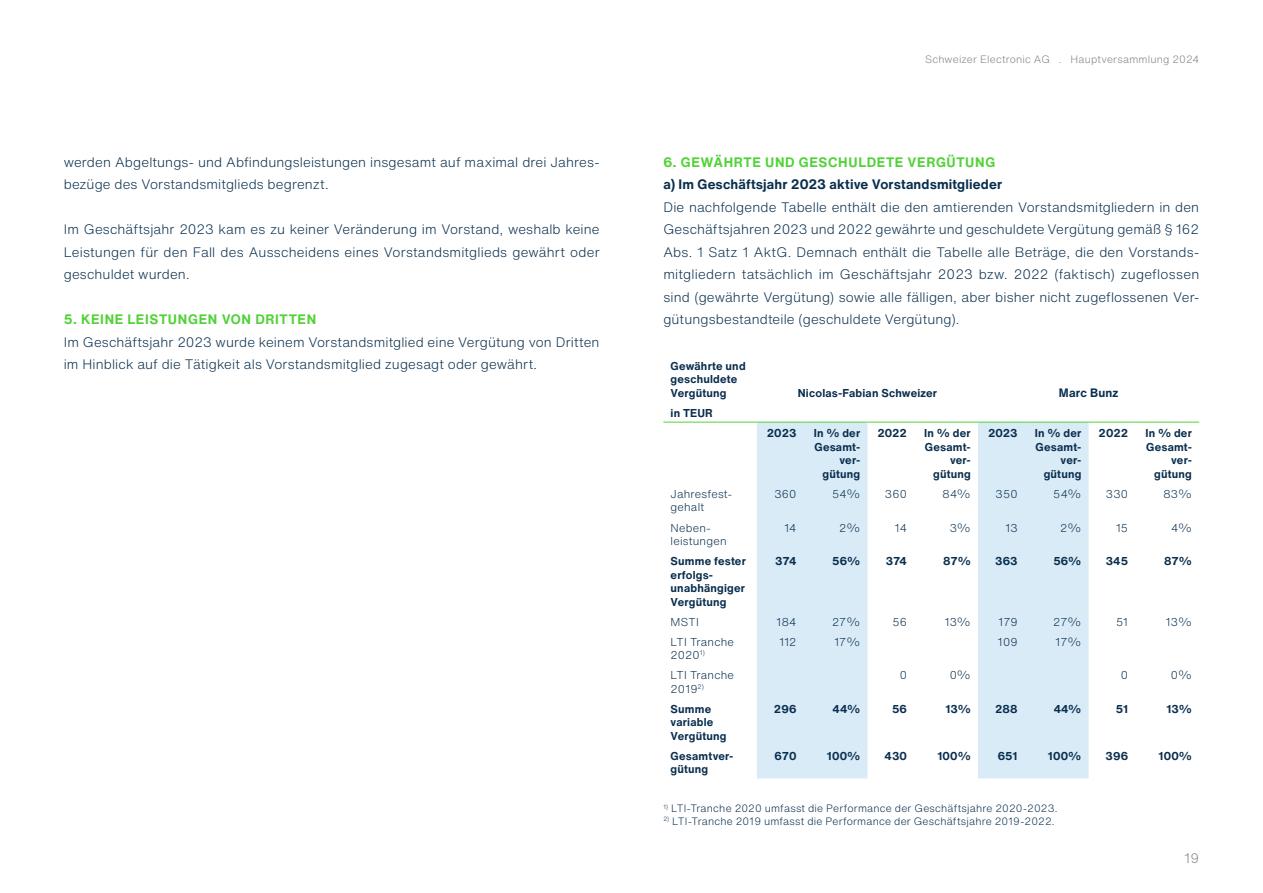
<style>
.page{position:relative;width:1263px;height:893px;background:#fff}
.page>*{position:absolute;margin:0;border:0;box-sizing:border-box;transform-origin:0 0}
.Fließtext{font:300 13.5px/22.5px "Helvetica Now Text";letter-spacing:.01em;color:#092e4d}
.Überschrift_2{font:700 13.5px "Helvetica Now Text";letter-spacing:.05em;color:#51d237}
.Überschrift_3{font:700 13.5px "Helvetica Now Text";letter-spacing:.01em;color:#092e4d}
.t1{font:300 13.5px "Helvetica Now Text";color:#808285}
.Zelle_rechtsbündig{font:700 12px "Helvetica Now Text";letter-spacing:.015em;color:#092e4d}
.Zelle_rechtsbündig-2{font:700 11.25px/13.5px "Helvetica Now Text";letter-spacing:.015em;color:#092e4d;text-align:right}
.Zelle_linksbündig{font:700 11.25px/13.5px "Helvetica Now Text";letter-spacing:.015em;color:#092e4d}
.Zelle_rechtsbündig-3{font:300 11.25px "Helvetica Now Text";letter-spacing:.01em;color:#092e4d}
.Zelle_linksbündig-2{font:300 11.25px/13.5px "Helvetica Now Text";letter-spacing:.015em;color:#092e4d}
.Fußnote{font:300 10.5px "Helvetica Now Text";letter-spacing:.02em;color:#092e4d}
.t2{font:300 10.5px "Helvetica Now Text";letter-spacing:.015em;color:#808285}
</style>
<div class="page">
<svg style="left:757px;top:423px;width:332px;height:355px;fill:#d9ebf7"></svg>
<hr style="left:663px;top:422px;width:94px;height:1px;background:#51d237">
<hr style="left:757px;top:422px;width:47px;height:1px;background:#51d237">
<hr style="left:804px;top:422px;width:63px;height:1px;background:#51d237">
<hr style="left:867px;top:422px;width:47px;height:1px;background:#51d237">
<hr style="left:914px;top:422px;width:64px;height:1px;background:#51d237">
<hr style="left:978px;top:422px;width:47px;height:1px;background:#51d237">
<hr style="left:1025px;top:422px;width:64px;height:1px;background:#51d237">
<hr style="left:1089px;top:422px;width:46px;height:1px;background:#51d237">
<hr style="left:1135px;top:422px;width:64px;height:1px;background:#51d237">
<p class="Fließtext" style="left:64px;top:150px;width:537px">werden Abgeltungs- und Abfindungsleistungen insgesamt auf maximal drei Jahres&shy;bezüge des Vorstandsmitglieds begrenzt.</p>
<p class="Fließtext" style="left:64px;top:217px;width:537px;text-align:justify">Im Geschäftsjahr 2023 kam es zu keiner Veränderung im Vorstand, weshalb keine Leistungen für den Fall des Ausscheidens eines Vorstandsmitglieds gewährt oder geschuldet wurden.</p>
<p class="Überschrift_2" style="left:64px;top:309px;width:254px">5. KEINE LEISTUNGEN VON DRITTEN</p>
<p class="Fließtext" style="left:64px;top:330px;width:537px">Im Geschäftsjahr 2023 wurde keinem Vorstandsmitglied eine Vergütung von Dritten im Hinblick auf die Tätigkeit als Vorstandsmitglied zugesagt oder gewährt.</p>
<p class="t2" style="left:925px;top:51px;width:276px">Schweizer Electronic AG . Hauptversammlung 2024</p>
<p class="Überschrift_2" style="left:663px;top:152px;width:333px">6. GEWÄHRTE UND GESCHULDETE VERGÜTUNG</p>
<p class="Überschrift_3" style="left:663px;top:174px;width:340px">a) Im Geschäftsjahr 2023 aktive Vorstandsmitglieder</p>
<p class="Fließtext" style="left:663px;top:195px;width:537px;text-align:justify">Die nachfolgende Tabelle enthält die den amtierenden Vorstandsmitgliedern in den Geschäftsjahren 2023 und 2022 gewährte und geschuldete Vergütung gemäß § 162<br>Abs. 1 Satz 1 AktG. Demnach enthält die Tabelle alle Beträge, die den Vorstands&shy;mitgliedern tatsächlich im Geschäftsjahr 2023 bzw. 2022 (faktisch) zugeflossen sind (gewährte Vergütung) sowie alle fälligen, aber bisher nicht zugeflossenen Ver&shy;gütungsbestandteile (geschuldete Vergütung).</p>
<p class="Zelle_linksbündig" style="left:671px;top:359px;width:77px">Gewährte und geschuldete<br>Vergütung</p>
<p class="Zelle_linksbündig" style="left:798px;top:386px;width:141px">Nicolas-Fabian Schweizer</p>
<p class="Zelle_rechtsbündig" style="left:1059px;top:384px;width:61px">Marc Bunz</p>
<p class="Zelle_linksbündig" style="left:671px;top:406px;width:44px">in TEUR</p>
<p class="Zelle_rechtsbündig-2" style="left:767px;top:426px;width:31px">2023</p>
<p class="Zelle_rechtsbündig-2" style="left:814px;top:426px;width:48px">In % der<br>Gesamt&shy;ver&shy;gütung</p>
<p class="Zelle_rechtsbündig-2" style="left:877px;top:426px;width:31px">2022</p>
<p class="Zelle_rechtsbündig-2" style="left:924px;top:426px;width:48px">In % der<br>Gesamt&shy;ver&shy;gütung</p>
<p class="Zelle_rechtsbündig-2" style="left:988px;top:426px;width:31px">2023</p>
<p class="Zelle_rechtsbündig-2" style="left:1035px;top:426px;width:48px">In % der<br>Gesamt&shy;ver&shy;gütung</p>
<p class="Zelle_rechtsbündig-2" style="left:1098px;top:426px;width:31px">2022</p>
<p class="Zelle_rechtsbündig-2" style="left:1145px;top:426px;width:48px">In % der<br>Gesamt&shy;ver&shy;gütung</p>
<p class="Zelle_linksbündig-2" style="left:671px;top:487px;width:63px">Jahresfest&shy;gehalt</p>
<p class="Zelle_rechtsbündig-3" style="left:774px;top:486px;width:24px">360</p>
<p class="Zelle_rechtsbündig-3" style="left:832px;top:486px;width:30px">54%</p>
<p class="Zelle_rechtsbündig-3" style="left:885px;top:486px;width:24px">360</p>
<p class="Zelle_rechtsbündig-3" style="left:942px;top:486px;width:30px">84%</p>
<p class="Zelle_rechtsbündig-3" style="left:996px;top:486px;width:23px">350</p>
<p class="Zelle_rechtsbündig-3" style="left:1053px;top:486px;width:30px">54%</p>
<p class="Zelle_rechtsbündig-3" style="left:1106px;top:486px;width:24px">330</p>
<p class="Zelle_rechtsbündig-3" style="left:1163px;top:486px;width:30px">83%</p>
<p class="Zelle_linksbündig-2" style="left:671px;top:520px;width:58px">Neben&shy;leistungen</p>
<p class="Zelle_rechtsbündig-3" style="left:784px;top:519px;width:14px">14</p>
<p class="Zelle_rechtsbündig-3" style="left:839px;top:519px;width:23px">2%</p>
<p class="Zelle_rechtsbündig-3" style="left:895px;top:519px;width:14px">14</p>
<p class="Zelle_rechtsbündig-3" style="left:950px;top:519px;width:23px">3%</p>
<p class="Zelle_rechtsbündig-3" style="left:1005px;top:519px;width:14px">13</p>
<p class="Zelle_rechtsbündig-3" style="left:1060px;top:519px;width:23px">2%</p>
<p class="Zelle_rechtsbündig-3" style="left:1116px;top:519px;width:14px">15</p>
<p class="Zelle_rechtsbündig-3" style="left:1171px;top:519px;width:22px">4%</p>
<p class="Zelle_linksbündig" style="left:671px;top:554px;width:77px">Summe fester erfolgs&shy;unabhängiger<br>Vergütung</p>
<p class="Zelle_rechtsbündig-2" style="left:775px;top:554px;width:23px">374</p>
<p class="Zelle_rechtsbündig-2" style="left:832px;top:554px;width:29px">56%</p>
<p class="Zelle_rechtsbündig-2" style="left:886px;top:554px;width:23px">374</p>
<p class="Zelle_rechtsbündig-2" style="left:943px;top:554px;width:29px">87%</p>
<p class="Zelle_rechtsbündig-2" style="left:995px;top:554px;width:24px">363</p>
<p class="Zelle_rechtsbündig-2" style="left:1053px;top:554px;width:29px">56%</p>
<p class="Zelle_rechtsbündig-2" style="left:1106px;top:554px;width:24px">345</p>
<p class="Zelle_rechtsbündig-2" style="left:1164px;top:554px;width:29px">87%</p>
<p class="Zelle_linksbündig-2" style="left:671px;top:614px;width:30px">MSTI</p>
<p class="Zelle_rechtsbündig-3" style="left:776px;top:613px;width:21px">184</p>
<p class="Zelle_rechtsbündig-3" style="left:832px;top:613px;width:30px">27%</p>
<p class="Zelle_rechtsbündig-3" style="left:892px;top:613px;width:16px">56</p>
<p class="Zelle_rechtsbündig-3" style="left:945px;top:613px;width:28px">13%</p>
<p class="Zelle_rechtsbündig-3" style="left:998px;top:613px;width:21px">179</p>
<p class="Zelle_rechtsbündig-3" style="left:1053px;top:613px;width:30px">27%</p>
<p class="Zelle_rechtsbündig-3" style="left:1116px;top:613px;width:14px">51</p>
<p class="Zelle_rechtsbündig-3" style="left:1166px;top:613px;width:28px">13%</p>
<p class="Zelle_linksbündig-2" style="left:671px;top:634px;width:65px">LTI Tranche<br>2020<sup>1)</sup></p>
<p class="Zelle_rechtsbündig-3" style="left:779px;top:633px;width:19px">112</p>
<p class="Zelle_rechtsbündig-3" style="left:834px;top:633px;width:27px">17%</p>
<p class="Zelle_rechtsbündig-3" style="left:998px;top:633px;width:21px">109</p>
<p class="Zelle_rechtsbündig-3" style="left:1055px;top:633px;width:27px">17%</p>
<p class="Zelle_linksbündig-2" style="left:671px;top:668px;width:65px">LTI Tranche<br>2019<sup>2)</sup></p>
<p class="Zelle_rechtsbündig-3" style="left:900px;top:667px;width:9px">0</p>
<p class="Zelle_rechtsbündig-3" style="left:950px;top:667px;width:23px">0%</p>
<p class="Zelle_rechtsbündig-3" style="left:1121px;top:667px;width:9px">0</p>
<p class="Zelle_rechtsbündig-3" style="left:1171px;top:667px;width:23px">0%</p>
<p class="Zelle_linksbündig" style="left:671px;top:702px;width:58px">Summe variable<br>Vergütung</p>
<p class="Zelle_rechtsbündig-2" style="left:774px;top:702px;width:24px">296</p>
<p class="Zelle_rechtsbündig-2" style="left:832px;top:702px;width:29px">44%</p>
<p class="Zelle_rechtsbündig-2" style="left:892px;top:702px;width:16px">56</p>
<p class="Zelle_rechtsbündig-2" style="left:945px;top:702px;width:27px">13%</p>
<p class="Zelle_rechtsbündig-2" style="left:995px;top:702px;width:24px">288</p>
<p class="Zelle_rechtsbündig-2" style="left:1054px;top:702px;width:29px">44%</p>
<p class="Zelle_rechtsbündig-2" style="left:1116px;top:702px;width:14px">51</p>
<p class="Zelle_rechtsbündig-2" style="left:1166px;top:702px;width:27px">13%</p>
<p class="Zelle_linksbündig" style="left:671px;top:749px;width:64px">Gesamtver&shy;gütung</p>
<p class="Zelle_rechtsbündig-2" style="left:774px;top:749px;width:23px">670</p>
<p class="Zelle_rechtsbündig-2" style="left:827px;top:749px;width:35px">100%</p>
<p class="Zelle_rechtsbündig-2" style="left:884px;top:749px;width:24px">430</p>
<p class="Zelle_rechtsbündig-2" style="left:937px;top:749px;width:35px">100%</p>
<p class="Zelle_rechtsbündig-2" style="left:998px;top:749px;width:21px">651</p>
<p class="Zelle_rechtsbündig-2" style="left:1048px;top:749px;width:35px">100%</p>
<p class="Zelle_rechtsbündig-2" style="left:1105px;top:749px;width:24px">396</p>
<p class="Zelle_rechtsbündig-2" style="left:1158px;top:749px;width:35px">100%</p>
<p class="Fußnote" style="left:663px;top:800px;width:396px"><sup>1)</sup> LTI-Tranche 2020 umfasst die Performance der Geschäftsjahre 2020-2023.</p>
<p class="Fußnote" style="left:663px;top:813px;width:393px"><sup>2)</sup> LTI-Tranche 2019 umfasst die Performance der Geschäftsjahre 2019-2022.</p>
<p class="t1" style="left:1184px;top:848px;width:16px">19</p>
</div>
